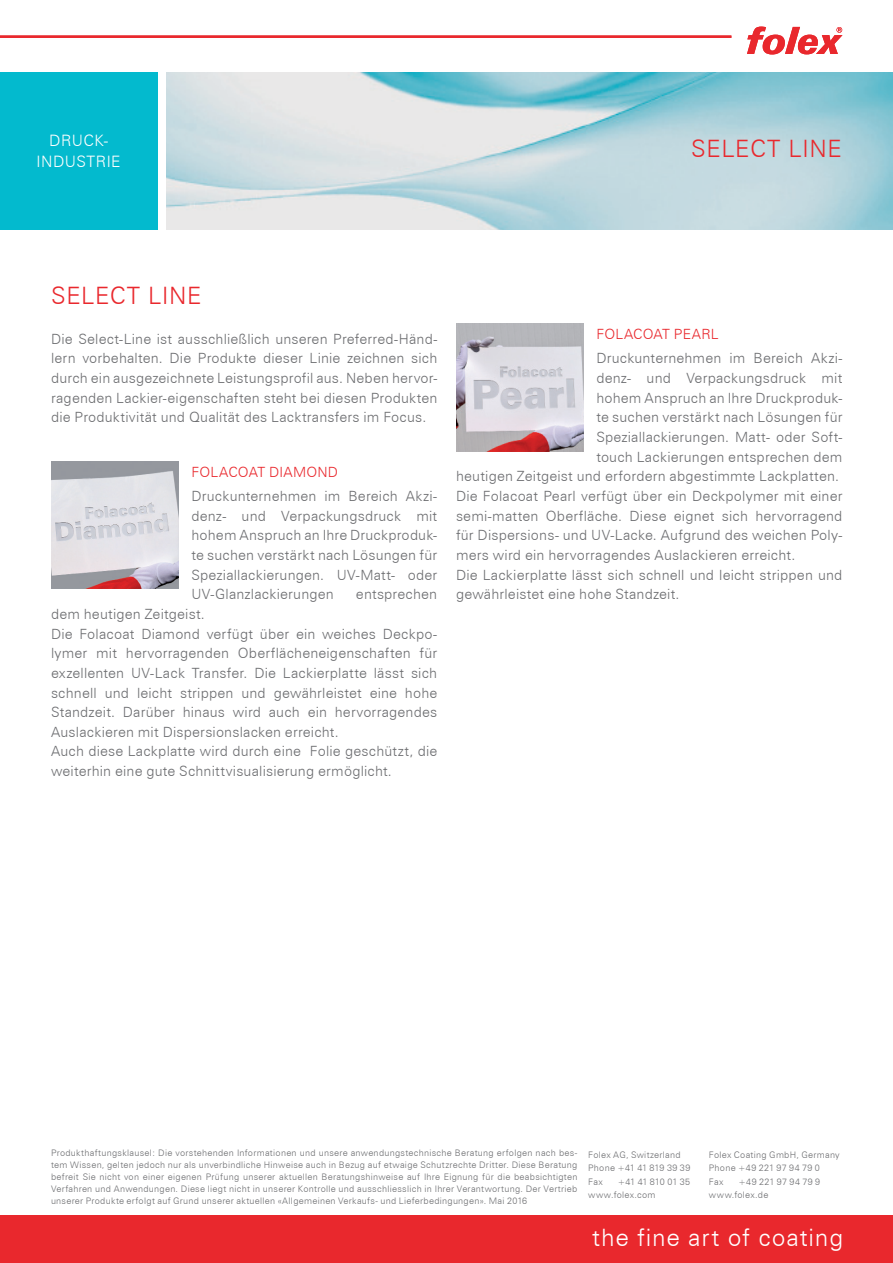
<style>
.page{position:relative;width:893px;height:1263px;background:#fff}
.page>*{position:absolute;margin:0;border:0;box-sizing:border-box;transform-origin:0 0}
.titel{font:300 24px "Zurich BT";letter-spacing:.03em;color:#e9282d}
.grundtext{font:300 24px "Zurich BT";letter-spacing:.035em;color:#fff}
.t1{font:300 15.75px "Zurich BT";letter-spacing:.03em;color:#fff}
.grundtext-2{font:300 14.1px/19.6px "Zurich BT";letter-spacing:.015em;color:#6c6d70;text-align:justify}
.übertitelchen{font:300 14.1px "Zurich BT";letter-spacing:.015em;color:#e9282d}
.adresse{font:300 9px/12px "Zurich BT";letter-spacing:.03em;color:#6c6d70}
</style>
<div class="page">
<img style="left:166px;top:72px;width:727px;height:157px">
<hr style="left:0;top:35px;width:731px;height:3px;background:#e9282d">
<svg style="left:747px;top:27px;width:95px;height:27px"></svg>
<div style="left:0;top:72px;width:157px;height:157px;background:#03bace"></div>
<div style="left:0;top:1216px;width:893px;height:47px;background:#e9282d"></div>
<img style="left:51px;top:461px;width:128px;height:128px">
<img style="left:456px;top:324px;width:128px;height:127px">
<p class="t1" style="left:49px;top:131px;width:60px">DRUCK-</p>
<p class="t1" style="left:37px;top:152px;width:86px">INDUSTRIE</p>
<p class="titel" style="left:691px;top:134px;width:152px">SELECT LINE</p>
<p class="titel" style="left:51px;top:281px;width:152px">SELECT LINE</p>
<p class="grundtext-2" style="left:51px;top:329px;width:388px">Die Select-Line ist ausschließlich unseren Preferred-Händ&shy;lern vorbehalten. Die Produkte dieser Linie zeichnen sich durch ein ausgezeichnete Leistungsprofil aus. Neben hervor&shy;ragenden Lackier-eigenschaften steht bei diesen Produkten die Produktivität und Qualität des Lacktransfers im Focus.</p>
<p class="übertitelchen" style="left:191px;top:463px;width:148px">FOLACOAT DIAMOND</p>
<p class="grundtext-2" style="left:191px;top:486px;width:247px">Druckunternehmen im Bereich Akzi&shy;denz- und Verpackungsdruck mit hohem Anspruch an Ihre Druckproduk&shy;te suchen verstärkt nach Lösungen für Speziallackierungen. UV-Matt- oder UV-Glanzlackierungen</p>
<p class="grundtext-2" style="left:356px;top:584px;width:83px">entsprechen</p>
<p class="grundtext-2" style="left:51px;top:604px;width:155px">dem heutigen Zeitgeist.</p>
<p class="grundtext-2" style="left:51px;top:624px;width:388px">Die Folacoat Diamond verfügt über ein weiches Deckpo&shy;lymer mit hervorragenden Oberflächeneigenschaften für exzellenten UV-Lack Transfer. Die Lackierplatte lässt sich schnell und leicht strippen und gewährleistet eine hohe Standzeit. Darüber hinaus wird auch ein hervorragendes Auslackieren mit Dispersionslacken erreicht.</p>
<p class="grundtext-2" style="left:51px;top:741px;width:388px">Auch diese Lackplatte wird durch eine Folie geschützt, die weiterhin eine gute Schnittvisualisierung ermöglicht.</p>
<p class="übertitelchen" style="left:596px;top:326px;width:124px">FOLACOAT PEARL</p>
<p class="grundtext-2" style="left:456px;top:348px;width:388px;text-align:right">Druckunternehmen im Bereich Akzi-<br>denz- und Verpackungsdruck mit<br>hohem Anspruch an Ihre Druckproduk-<br>te suchen verstärkt nach Lösungen für<br>Speziallackierungen. Matt- oder Soft-<br>touch Lackierungen entsprechen dem<br>heutigen Zeitgeist und erfordern abgestimmte Lackplatten.</p>
<p class="grundtext-2" style="left:456px;top:486px;width:388px">Die Folacoat Pearl verfügt über ein Deckpolymer mit einer semi-matten Oberfläche. Diese eignet sich hervorragend für Dispersions- und UV-Lacke. Aufgrund des weichen Poly&shy;mers wird ein hervorragendes Auslackieren erreicht.</p>
<p class="grundtext-2" style="left:456px;top:565px;width:388px">Die Lackierplatte lässt sich schnell und leicht strippen und gewährleistet eine hohe Standzeit.</p>
<p class="adresse" style="left:51px;top:1147px;width:528px;text-align:justify">Produkthaftungsklausel: Die vorstehenden Informationen und unsere anwendungstechnische Beratung erfolgen nach bes&shy;tem Wissen, gelten jedoch nur als unverbindliche Hinweise auch in Bezug auf etwaige Schutzrechte Dritter. Diese Beratung befreit Sie nicht von einer eigenen Prüfung unserer aktuellen Beratungshinweise auf Ihre Eignung für die beabsichtigten Verfahren und Anwendungen. Diese liegt nicht in unserer Kontrolle und ausschliesslich in Ihrer Verantwortung. Der Vertrieb unserer Produkte erfolgt auf Grund unserer aktuellen «Allgemeinen Verkaufs- und Lieferbedingungen». Mai 2016</p>
<p class="adresse" style="left:588px;top:1148px;width:94px">Folex AG, Switzerland</p>
<p class="adresse" style="left:588px;top:1162px;width:104px">Phone +41 41 819 39 39</p>
<p class="adresse" style="left:588px;top:1175px;width:16px">Fax</p>
<p class="adresse" style="left:588px;top:1175px;width:104px;line-height:13.5px;text-indent:30px">+41 41 810 01 35 www.folex.com</p>
<p class="adresse" style="left:709px;top:1148px;width:132px">Folex Coating GmbH, Germany</p>
<p class="adresse" style="left:709px;top:1162px;width:113px">Phone +49 221 97 94 79 0</p>
<p class="adresse" style="left:709px;top:1175px;width:16px">Fax</p>
<p class="adresse" style="left:709px;top:1175px;width:113px;line-height:13.5px;text-indent:30px">+49 221 97 94 79 9 www.folex.de</p>
<p class="grundtext" style="left:592px;top:1222px;width:253px">the fine art of coating</p>
</div>
